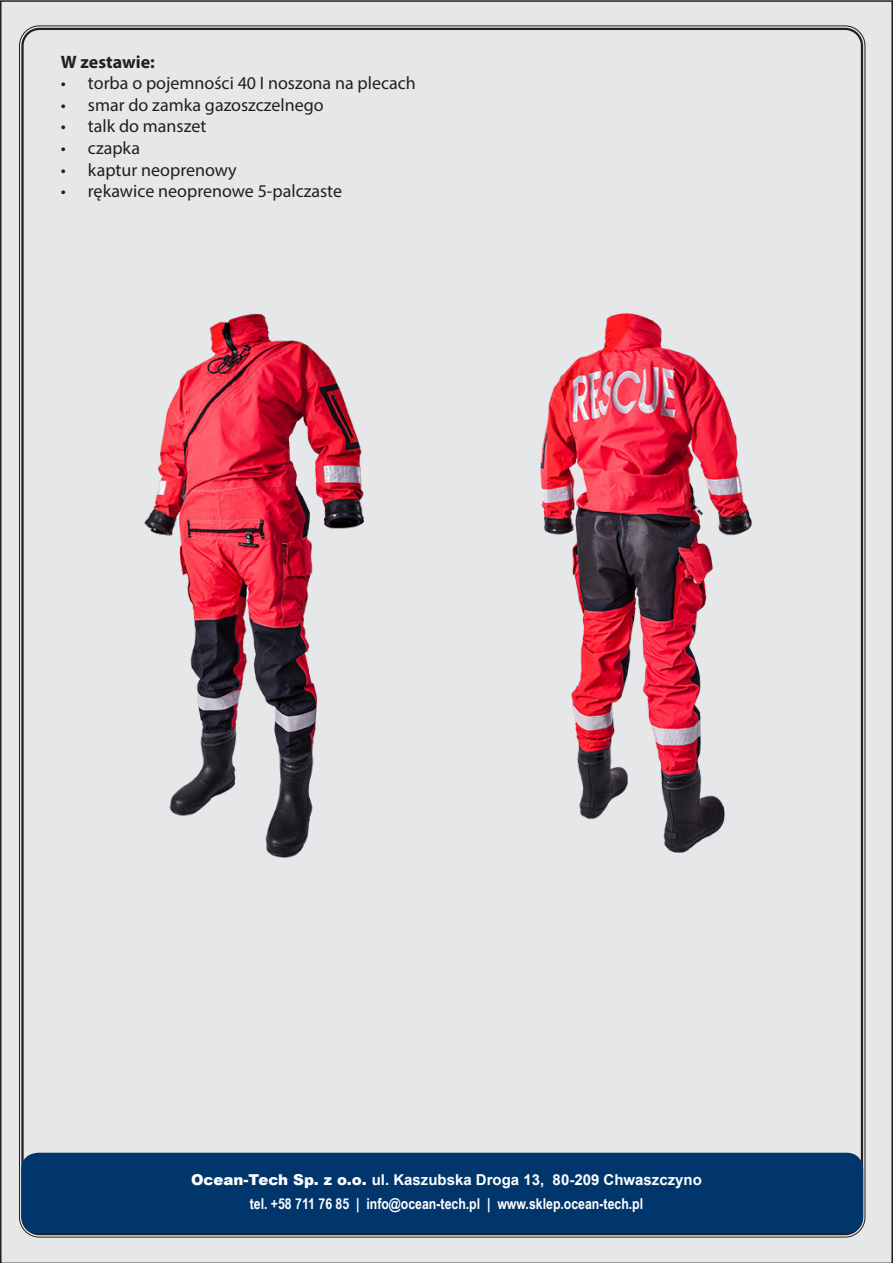
<style>
.page{position:relative;width:893px;height:1263px;background:#e6e7e9}
.page>*{position:absolute;margin:0;border:0;box-sizing:border-box;transform-origin:0 0}
.t1{font:18px "Myriad Pro";color:#231f20}
.t2{font:700 18px "Myriad Pro";color:#231f20}
.t3{font:700 15px "Arial Narrow";color:#fff}
.t4{font:700 15px "Arial";color:#fff}
.s1{font-weight:900}
</style>
<div class="page">
<div style="left:21px;top:1153px;width:842px;height:80px;background:#01366c;border-radius:17px"></div>
<img style="left:60px;top:243px;width:391px;height:697px">
<img style="left:456px;top:243px;width:388px;height:692px">
<p class="t2" style="left:61px;top:50px;width:95px">W zestawie:</p>
<p class="t1" style="left:61px;top:72px;width:356px">• torba o pojemności 40 I noszona na plecach</p>
<p class="t1" style="left:61px;top:94px;width:264px">• smar do zamka gazoszczelnego</p>
<p class="t1" style="left:61px;top:115px;width:147px">• talk do manszet</p>
<p class="t1" style="left:61px;top:137px;width:81px">• czapka</p>
<p class="t1" style="left:61px;top:158px;width:177px">• kaptur neoprenowy</p>
<p class="t1" style="left:61px;top:180px;width:283px">• rękawice neoprenowe 5-palczaste</p>
<p class="t4" style="left:191px;top:1169px;width:512px"><span class="s1">Ocean-Tech Sp. z o.o.</span> ul. Kaszubska Droga 13, 80-209 Chwaszczyno</p>
<p class="t3" style="left:250px;top:1192px;width:395px">tel. +58 711 76 85 | info@ocean-tech.pl | www.sklep.ocean-tech.pl</p>
</div>
